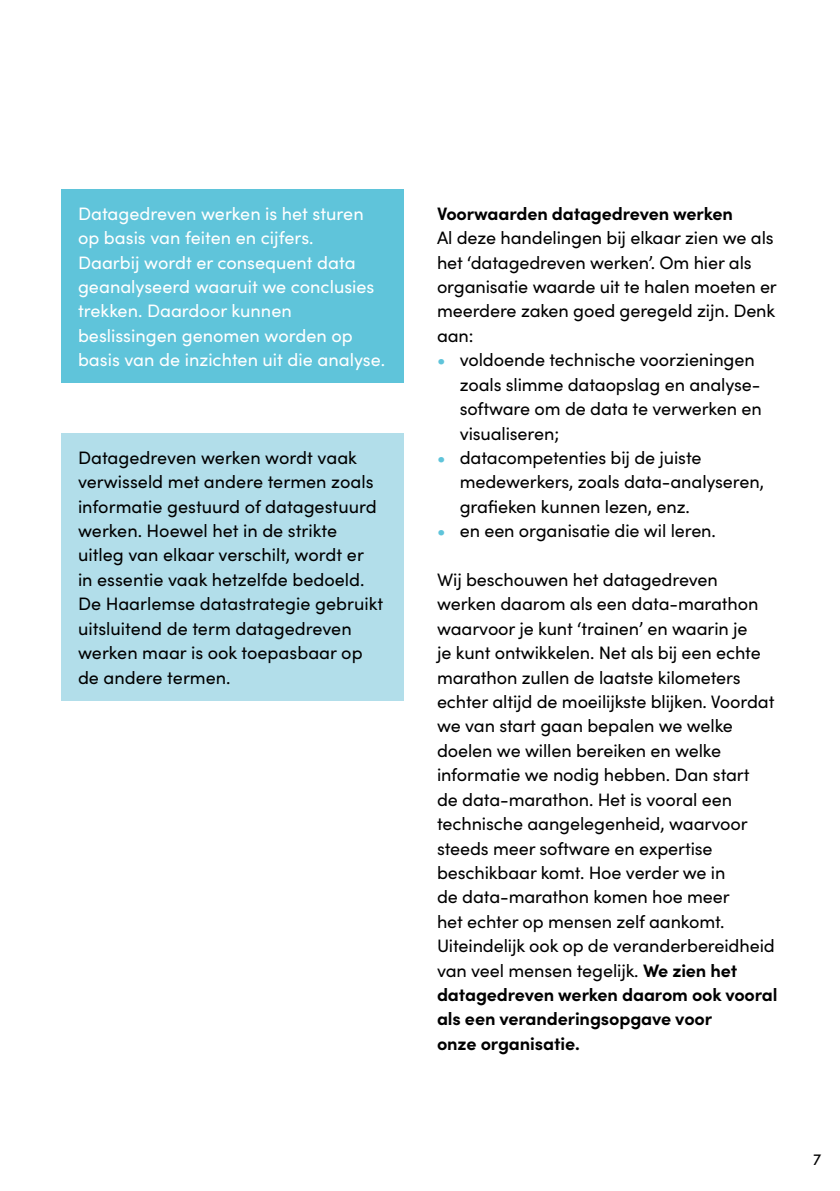
<style>
.page{position:relative;width:840px;height:1191px;background:#fff}
.page>*{position:absolute;margin:0;border:0;box-sizing:border-box;transform-origin:0 0}
.t1{font:18px/24.4px "Sofia Pro";letter-spacing:-.005em;color:#000}
.t2{font:18px/24.4px "Sofia Pro";color:#fff}
.t3{font:700 18px "Sofia Pro";letter-spacing:-.005em;color:#000}
.t4{font:16px "Sofia Pro";color:#000}
.s1{font-weight:700;color:#5fc4da}
.s2{font-weight:700}
</style>
<div class="page">
<div style="left:61px;top:433px;width:342px;height:267px;background:#b2deea"></div>
<div style="left:61px;top:189px;width:342px;height:194px;background:#5fc4da"></div>
<p class="t2" style="left:78px;top:200px;width:308px">Datagedreven werken is het sturen op basis van feiten en cijfers.<br>Daarbij wordt er consequent data geanalyseerd waaruit we conclusies trekken. Daardoor kunnen beslissingen genomen worden op basis van de inzichten uit die analyse.</p>
<p class="t1" style="left:78px;top:444px;width:307px">Datagedreven werken wordt vaak verwisseld met andere termen zoals informatie gestuurd of datagestuurd werken. Hoewel het in de strikte uitleg van elkaar verschilt, wordt er<br>in essentie vaak hetzelfde bedoeld.<br>De Haarlemse datastrategie gebruikt uitsluitend de term datagedreven werken maar is ook toepasbaar op de andere termen.</p>
<p class="t3" style="left:437px;top:199px;width:297px">Voorwaarden datagedreven werken</p>
<p class="t1" style="left:437px;top:225px;width:341px">Al deze handelingen bij elkaar zien we als het ‘datagedreven werken’. Om hier als organisatie waarde uit te halen moeten er meerdere zaken goed geregeld zijn. Denk aan:</p>
<p class="t1" style="left:459px;top:347px;width:303px;text-indent:-23px"><span class="s1">•</span> voldoende technische voorzieningen zoals slimme dataopslag en analyse&shy;software om de data te verwerken en visualiseren;</p>
<p class="t1" style="left:459px;top:444px;width:306px;text-indent:-23px"><span class="s1">•</span> datacompetenties bij de juiste medewerkers, zoals data-analyseren, grafieken kunnen lezen, enz.</p>
<p class="t1" style="left:437px;top:517px;width:280px"><span class="s1">•</span> en een organisatie die wil leren.</p>
<p class="t1" style="left:437px;top:566px;width:342px">Wij beschouwen het datagedreven werken daarom als een data-marathon waarvoor je kunt ‘trainen’ en waarin je<br>je kunt ontwikkelen. Net als bij een echte marathon zullen de laatste kilometers echter altijd de moeilijkste blijken. Voordat we van start gaan bepalen we welke doelen we willen bereiken en welke informatie we nodig hebben. Dan start<br>de data-marathon. Het is vooral een technische aangelegenheid, waarvoor steeds meer software en expertise beschikbaar komt. Hoe verder we in<br>de data-marathon komen hoe meer<br>het echter op mensen zelf aankomt.<br>Uiteindelijk ook op de veranderbereidheid van veel mensen tegelijk. <span class="s2">We zien het datagedreven werken daarom ook vooral als een veranderingsopgave voor<br>onze organisatie.</span></p>
<p class="t4" style="left:812px;top:1147px;width:10px">7</p>
</div>
